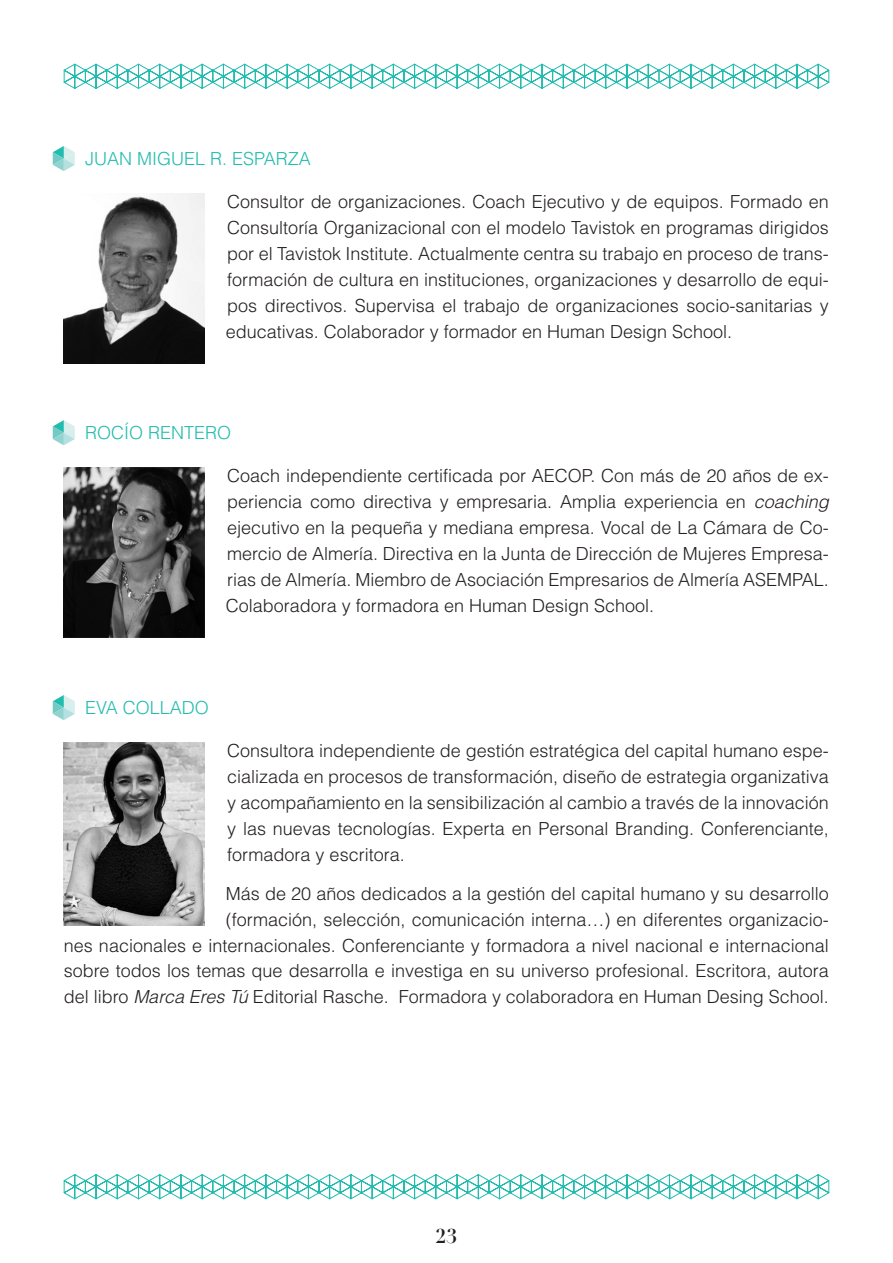
<style>
.page{position:relative;width:893px;height:1263px;background:#fff}
.page>*{position:absolute;margin:0;border:0;box-sizing:border-box;transform-origin:0 0}
.t1{font:700 19.5px "Didot";color:#231f20}
.t2{font:300 18px/26px "Helvetica LT Std";color:#231f20;text-align:justify}
.t3{font:300 18px "Helvetica LT Std";color:#22bcae}
.s1{font-style:italic}
</style>
<div class="page">
<svg style="left:63px;top:1174px;width:767px;height:26px"></svg>
<svg style="left:63px;top:63px;width:767px;height:26px"></svg>
<svg style="left:53px;top:695px;width:22px;height:25px"></svg>
<svg style="left:53px;top:146px;width:22px;height:25px"></svg>
<svg style="left:53px;top:420px;width:22px;height:25px"></svg>
<img style="left:64px;top:194px;width:140px;height:170px">
<img style="left:64px;top:468px;width:140px;height:170px">
<img style="left:64px;top:743px;width:140px;height:183px">
<p class="t3" style="left:85px;top:147px;width:227px">JUAN MIGUEL R. ESPARZA</p>
<p class="t2" style="left:226px;top:189px;width:605px">Consultor de organizaciones. Coach Ejecutivo y de equipos. Formado en Consultoría Organizacional con el modelo Tavistok en programas dirigidos por el Tavistok Institute. Actualmente centra su trabajo en proceso de trans&shy;formación de cultura en instituciones, organizaciones y desarrollo de equi&shy;pos directivos. Supervisa el trabajo de organizaciones socio-sanitarias y educativas. Colaborador y formador en Human Design School.</p>
<p class="t3" style="left:85px;top:422px;width:148px">ROCÍO RENTERO</p>
<p class="t2" style="left:226px;top:463px;width:605px">Coach independiente certificada por AECOP. Con más de 20 años de ex&shy;periencia como directiva y empresaria. Amplia experiencia en <span class="s1">coaching </span>ejecutivo en la pequeña y mediana empresa. Vocal de La Cámara de Co&shy;mercio de Almería. Directiva en la Junta de Dirección de Mujeres Empresa&shy;rias de Almería. Miembro de Asociación Empresarios de Almería ASEMPAL.<br>Colaboradora y formadora en Human Design School.</p>
<p class="t3" style="left:85px;top:696px;width:125px">EVA COLLADO</p>
<p class="t2" style="left:227px;top:737px;width:603px">Consultora independiente de gestión estratégica del capital humano espe&shy;cializada en procesos de transformación, diseño de estrategia organizativa y acompañamiento en la sensibilización al cambio a través de la innovación y las nuevas tecnologías. Experta en Personal Branding. Conferenciante, formadora y escritora.</p>
<p class="t2" style="left:64px;top:880px;width:767px;text-align:right">Más de 20 años dedicados a la gestión del capital humano y su desarrollo<br>(formación, selección, comunicación interna…) en diferentes organizacio-<br>nes nacionales e internacionales. Conferenciante y formadora a nivel nacional e internacional sobre todos los temas que desarrolla e investiga en su universo profesional. Escritora, autora del libro <span class="s1">Marca Eres Tú</span> Editorial Rasche. Formadora y colaboradora en Human Desing School.</p>
<p class="t1" style="left:436px;top:1223px;width:23px">23</p>
</div>
